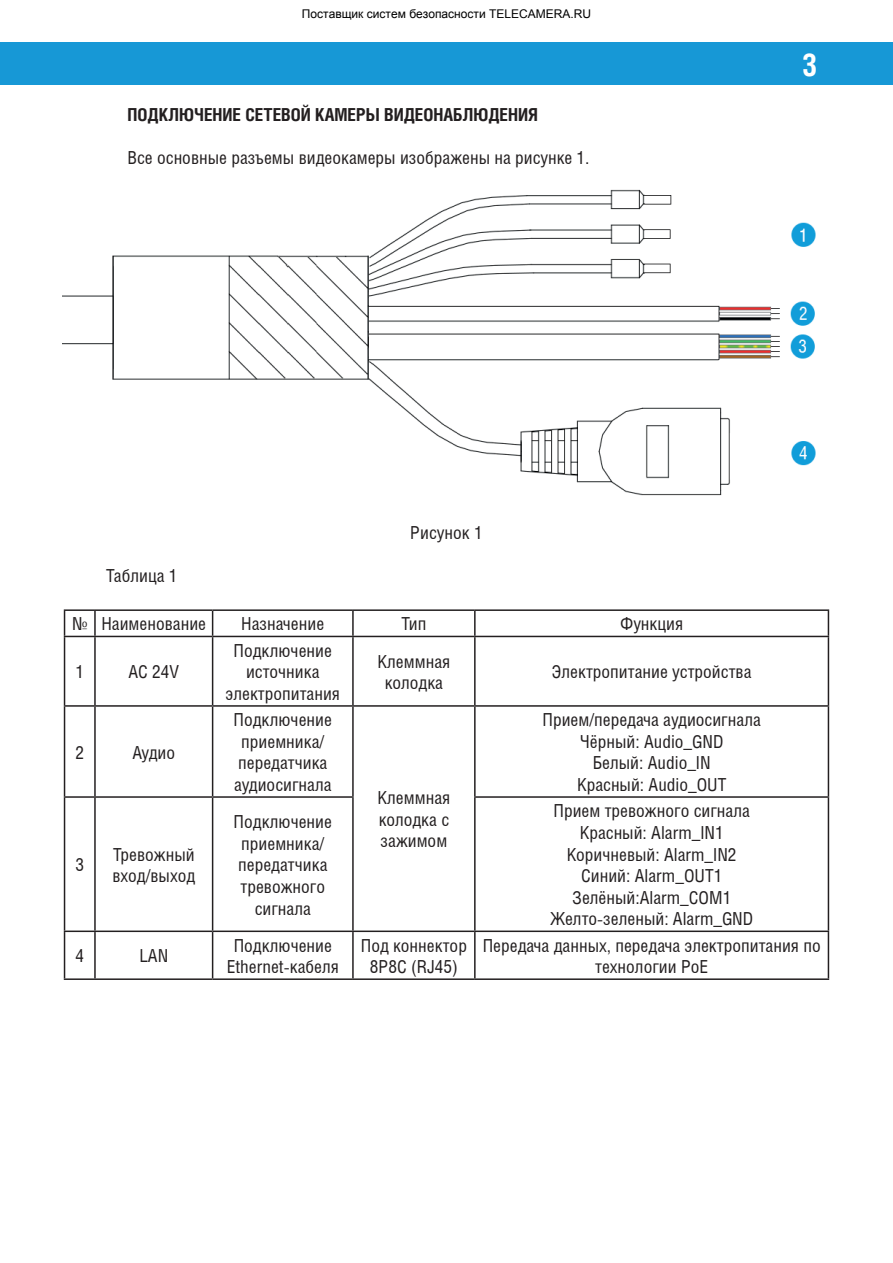
<style>
.page{position:relative;width:893px;height:1263px;background:#fff}
.page>*{position:absolute;margin:0;border:0;box-sizing:border-box;transform-origin:0 0}
.t1{font:700 31.5px "Helios Cond";color:#fff}
.t2{font:18px/21.6px "Helios Cond";color:#231f20;text-align:center}
.t3{font:700 18px "Helios Cond";color:#231f20}
</style>
<div class="page">
<div style="left:0;top:43px;width:893px;height:42px;background:#1798d6"></div>
<img style="left:62px;top:189px;width:754px;height:306px">
<hr style="left:64px;top:609px;width:31px;height:2px;background:#231f20">
<svg style="left:64px;top:611px;width:1px;height:25px"></svg>
<hr style="left:95px;top:609px;width:118px;height:2px;background:#231f20">
<hr style="left:94px;top:611px;width:2px;height:25px;background:#231f20">
<hr style="left:213px;top:609px;width:140px;height:2px;background:#231f20">
<svg style="left:212px;top:611px;width:1px;height:25px"></svg>
<hr style="left:353px;top:609px;width:122px;height:2px;background:#231f20">
<hr style="left:352px;top:611px;width:2px;height:25px;background:#231f20">
<hr style="left:475px;top:609px;width:354px;height:2px;background:#231f20">
<hr style="left:474px;top:611px;width:2px;height:25px;background:#231f20">
<svg style="left:828px;top:611px;width:1px;height:25px"></svg>
<hr style="left:64px;top:636px;width:31px;height:1px;background:#231f20">
<hr style="left:64px;top:637px;width:1px;height:68px;background:#231f20">
<hr style="left:95px;top:636px;width:118px;height:1px;background:#231f20">
<hr style="left:94px;top:637px;width:2px;height:68px;background:#231f20">
<hr style="left:213px;top:636px;width:140px;height:1px;background:#231f20">
<hr style="left:212px;top:637px;width:1px;height:68px;background:#231f20">
<hr style="left:353px;top:636px;width:122px;height:1px;background:#231f20">
<hr style="left:352px;top:637px;width:2px;height:68px;background:#231f20">
<hr style="left:475px;top:636px;width:354px;height:1px;background:#231f20">
<hr style="left:474px;top:637px;width:2px;height:68px;background:#231f20">
<hr style="left:828px;top:637px;width:1px;height:68px;background:#231f20">
<hr style="left:64px;top:705px;width:31px;height:2px;background:#231f20">
<hr style="left:64px;top:707px;width:1px;height:89px;background:#231f20">
<hr style="left:95px;top:705px;width:118px;height:2px;background:#231f20">
<hr style="left:94px;top:707px;width:2px;height:89px;background:#231f20">
<hr style="left:213px;top:705px;width:140px;height:2px;background:#231f20">
<hr style="left:212px;top:707px;width:1px;height:89px;background:#231f20">
<hr style="left:353px;top:705px;width:122px;height:2px;background:#231f20">
<hr style="left:352px;top:707px;width:2px;height:89px;background:#231f20">
<hr style="left:475px;top:705px;width:354px;height:2px;background:#231f20">
<hr style="left:474px;top:707px;width:2px;height:89px;background:#231f20">
<hr style="left:828px;top:707px;width:1px;height:89px;background:#231f20">
<hr style="left:64px;top:796px;width:31px;height:2px;background:#231f20">
<hr style="left:64px;top:798px;width:1px;height:132px;background:#231f20">
<hr style="left:95px;top:796px;width:118px;height:2px;background:#231f20">
<hr style="left:94px;top:798px;width:2px;height:132px;background:#231f20">
<hr style="left:213px;top:796px;width:141px;height:2px;background:#231f20">
<hr style="left:212px;top:798px;width:1px;height:132px;background:#231f20">
<hr style="left:352px;top:798px;width:2px;height:132px;background:#231f20">
<hr style="left:474px;top:796px;width:355px;height:2px;background:#231f20">
<hr style="left:474px;top:798px;width:2px;height:132px;background:#231f20">
<hr style="left:828px;top:798px;width:1px;height:132px;background:#231f20">
<hr style="left:64px;top:930px;width:31px;height:2px;background:#231f20">
<hr style="left:64px;top:932px;width:1px;height:46px;background:#231f20">
<hr style="left:95px;top:930px;width:118px;height:2px;background:#231f20">
<hr style="left:94px;top:932px;width:2px;height:46px;background:#231f20">
<hr style="left:213px;top:930px;width:140px;height:2px;background:#231f20">
<hr style="left:212px;top:932px;width:1px;height:46px;background:#231f20">
<hr style="left:353px;top:930px;width:122px;height:2px;background:#231f20">
<hr style="left:352px;top:932px;width:2px;height:46px;background:#231f20">
<hr style="left:475px;top:930px;width:354px;height:2px;background:#231f20">
<hr style="left:474px;top:932px;width:2px;height:46px;background:#231f20">
<hr style="left:828px;top:932px;width:1px;height:46px;background:#231f20">
<hr style="left:64px;top:978px;width:31px;height:2px;background:#231f20">
<hr style="left:95px;top:978px;width:118px;height:2px;background:#231f20">
<hr style="left:213px;top:978px;width:140px;height:2px;background:#231f20">
<hr style="left:353px;top:978px;width:122px;height:2px;background:#231f20">
<hr style="left:475px;top:978px;width:354px;height:2px;background:#231f20">
<p class="t3" style="left:128px;top:104px;width:412px">ПОДКЛЮЧЕНИЕ СЕТЕВОЙ КАМЕРЫ ВИДЕОНАБЛЮДЕНИЯ</p>
<p class="t2" style="left:128px;top:147px;width:463px">Все основные разъемы видеокамеры изображены на рисунке 1.</p>
<h1 class="t1" style="left:802px;top:46px;width:17px">3</h1>
<p class="t2" style="left:410px;top:521px;width:74px">Рисунок 1</p>
<p class="t2" style="left:106px;top:564px;width:73px">Таблица 1</p>
<p class="t2" style="left:72px;top:613px;width:136px">№ Наименование</p>
<p class="t2" style="left:241px;top:613px;width:84px">Назначение</p>
<p class="t2" style="left:401px;top:613px;width:27px">Тип</p>
<p class="t2" style="left:620px;top:613px;width:65px">Функция</p>
<p class="t2" style="left:75px;top:661px;width:10px">1</p>
<p class="t2" style="left:128px;top:661px;width:52px">AC 24V</p>
<p class="t2" style="left:225px;top:639px;width:116px">Подключение источника электропитания</p>
<p class="t2" style="left:377px;top:650px;width:74px">Клеммная колодка</p>
<p class="t2" style="left:552px;top:661px;width:201px">Электропитание устройства</p>
<p class="t2" style="left:75px;top:741px;width:10px">2</p>
<p class="t2" style="left:132px;top:741px;width:44px">Аудио</p>
<p class="t2" style="left:75px;top:854px;width:10px">3</p>
<p class="t2" style="left:112px;top:843px;width:84px;text-align:left">Тревожный вход/выход</p>
<p class="t2" style="left:542px;top:709px;width:220px">Прием/передача аудиосигнала<br>Чёрный: Audio_GND<br>Белый: Audio_IN<br>Красный: Audio_OUT</p>
<p class="t2" style="left:234px;top:709px;width:100px">Подключение приемника/ передатчика аудиосигнала</p>
<p class="t2" style="left:377px;top:787px;width:74px;text-align:justify">Клеммная колодка с зажимом</p>
<p class="t2" style="left:234px;top:810px;width:100px">Подключение приемника/ передатчика тревожного сигнала</p>
<p class="t2" style="left:550px;top:800px;width:205px">Прием тревожного сигнала<br>Красный: Alarm_IN1<br>Коричневый: Alarm_IN2<br>Синий: Alarm_OUT1<br>Зелёный:Alarm_COM1<br>Желто-зеленый: Alarm_GND</p>
<p class="t2" style="left:75px;top:945px;width:10px">4</p>
<p class="t2" style="left:139px;top:945px;width:30px">LAN</p>
<p class="t2" style="left:227px;top:934px;width:114px">Подключение<br>Ethernet-кабеля</p>
<p class="t2" style="left:361px;top:934px;width:108px">Под коннектор<br>8P8C (RJ45)</p>
<p class="t2" style="left:483px;top:934px;width:339px">Передача данных, передача электропитания по технологии PoE</p>
</div>
